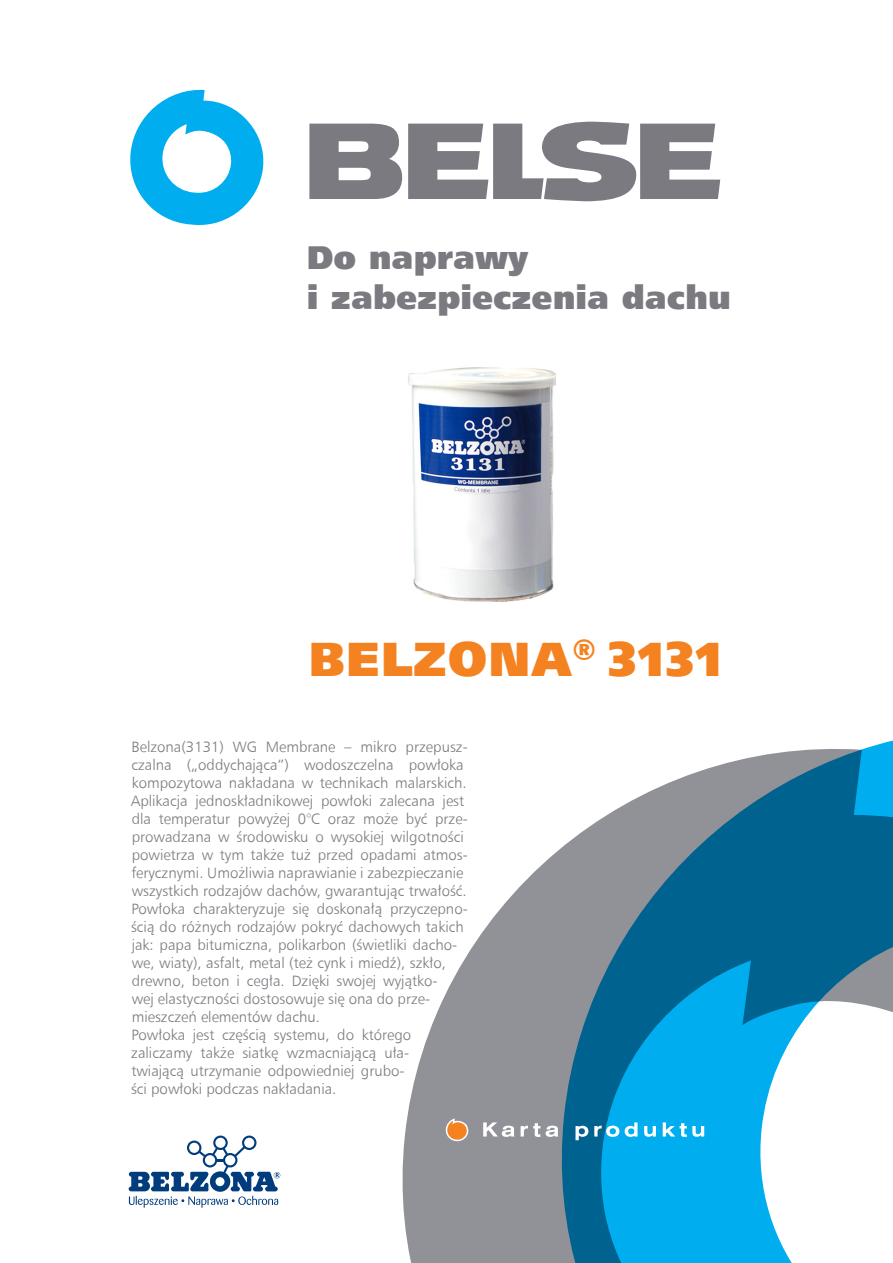
<style>
.page{position:relative;width:893px;height:1263px;background:#fff}
.page>*{position:absolute;margin:0;border:0;box-sizing:border-box;transform-origin:0 0}
.t1{font:48.3px "Humnst 777 X Blk EU";letter-spacing:.025em;color:#f58220}
.t2{font:33px "Humnst 777 X Blk EU";color:#7b7a81}
.t3{font:15px/18px "Humnst 777 Lt EU";color:#7b7a81}
</style>
<div class="page">
<svg style="left:402px;top:849px;width:158px;height:414px;fill:#919198"></svg>
<svg style="left:560px;top:740px;width:333px;height:523px"></svg>
<svg style="left:483px;top:1122px;width:221px;height:18px"></svg>
<svg style="left:446px;top:1117px;width:22px;height:28px"></svg>
<svg style="left:309px;top:122px;width:411px;height:79px"></svg>
<svg style="left:130px;top:89px;width:134px;height:136px"></svg>
<svg style="left:129px;top:1135px;width:151px;height:73px"></svg>
<img style="left:408px;top:367px;width:148px;height:235px">
<p class="t2" style="left:307px;top:236px;width:223px">Do naprawy</p>
<p class="t2" style="left:307px;top:276px;width:426px">i zabezpieczenia dachu</p>
<p class="t1" style="left:309px;top:628px;width:415px">BELZONA<sup>®</sup> 3131</p>
<p class="t3" style="left:131px;top:738px;width:339px">Belzona(3131) WG Membrane – mikro przepusz&shy;czalna („oddychająca”) wodoszczelna powłoka kompozytowa nakładana w technikach malarskich.<br>Aplikacja jednoskładnikowej powłoki zalecana jest dla temperatur powyżej 0°C oraz może być prze&shy;prowadzana w środowisku o wysokiej wilgotności powietrza w tym także tuż przed opadami atmos&shy;ferycznymi. Umożliwia naprawianie i zabezpieczanie wszystkich rodzajów dachów, gwarantując trwałość.<br>Powłoka charakteryzuje się doskonałą przyczepno&shy;ścią do różnych rodzajów pokryć dachowych takich jak: papa bitumiczna, polikarbon (świetliki dacho&shy;we, wiaty), asfalt, metal (też cynk i miedź), szkło, drewno, beton i cegła. Dzięki swojej wyjątko-<br>wej elastyczności dostosowuje się ona do prze&shy;mieszczeń elementów dachu.</p>
<p class="t3" style="left:131px;top:1026px;width:282px">Powłoka jest częścią systemu, do którego zaliczamy także siatkę wzmacniającą uła&shy;twiającą utrzymanie odpowiedniej grubo&shy;ści powłoki podczas nakładania.</p>
</div>
